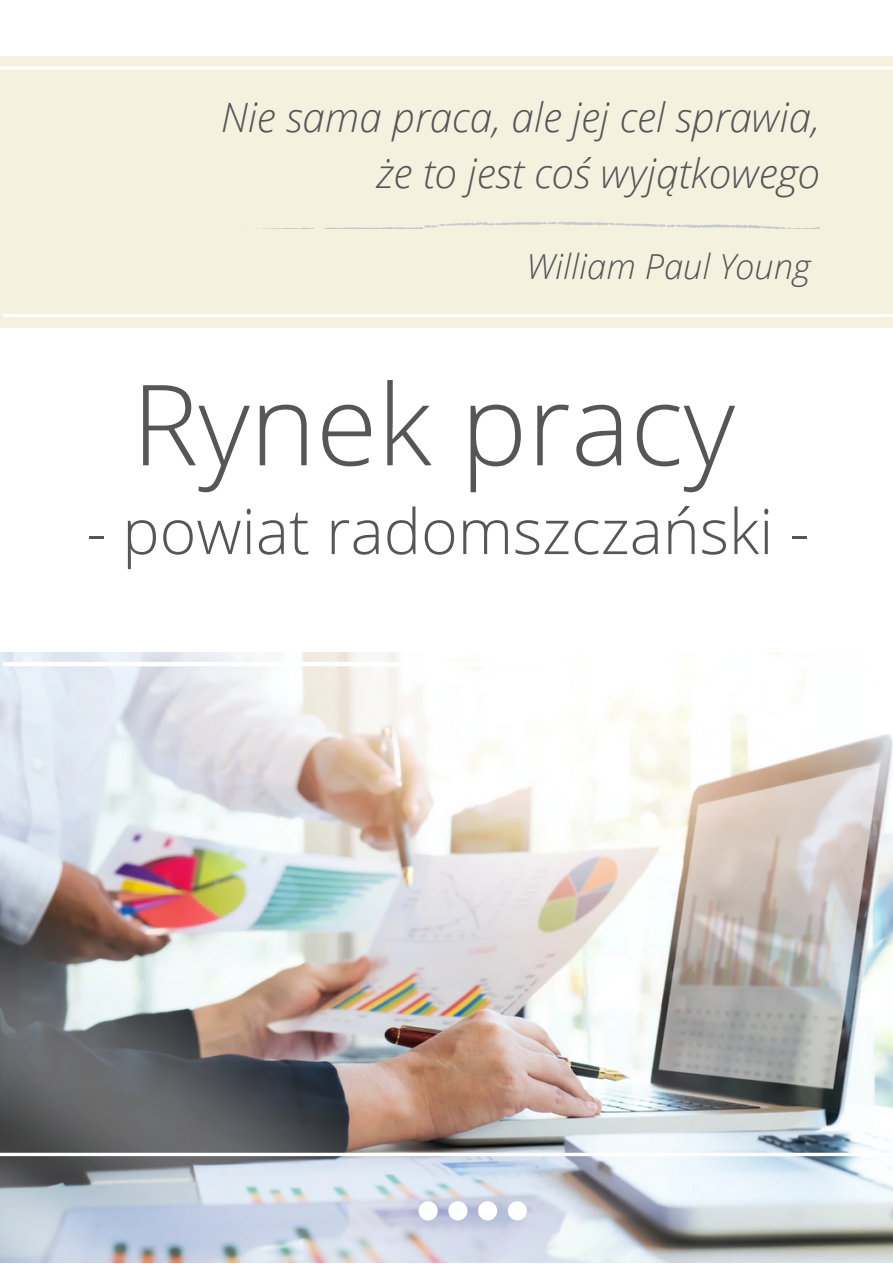
<style>
.page{position:relative;width:893px;height:1264px;background:#fff}
.page>*{position:absolute;margin:0;border:0;box-sizing:border-box;transform-origin:0 0}
.t1{font:300 112.05px "Open Sans";color:#565558}
.t2{font:300 62.7px "Open Sans";color:#565558}
.t3{font:italic 300 40.5px/56.2px "Open Sans";color:#565558;text-align:right}
.t4{font:italic 300 34.5px "Open Sans";color:#565558}
</style>
<div class="page">
<img style="left:0;top:652px;width:892px;height:610px">
<svg style="left:0;top:1152px;width:892px;height:4px"></svg>
<hr style="left:3px;top:662px;width:889px;height:4px;background:#fff">
<div style="left:0;top:56px;width:892px;height:271px;background:#f4f2df"></div>
<svg style="left:256px;top:222px;width:563px;height:7px"></svg>
<hr style="left:0;top:66px;width:892px;height:4px;background:#fff">
<hr style="left:3px;top:314px;width:889px;height:3px;background:#fff">
<div style="left:418px;top:1201px;width:19px;height:19px;background:#fff;border-radius:50%"></div>
<div style="left:448px;top:1201px;width:19px;height:19px;background:#fff;border-radius:50%"></div>
<div style="left:508px;top:1201px;width:19px;height:19px;background:#fff;border-radius:50%"></div>
<div style="left:478px;top:1201px;width:19px;height:19px;background:#fff;border-radius:50%"></div>
<p class="t3" style="left:221px;top:88px;width:601px">Nie sama praca, ale jej cel sprawia, że to jest coś wyjątkowego</p>
<p class="t4" style="left:526px;top:242px;width:285px">William Paul Young</p>
<h1 class="t1" style="left:132px;top:345px;width:604px">Rynek pracy</h1>
<h2 class="t2" style="left:86px;top:487px;width:725px">- powiat radomszczański -</h2>
</div>
